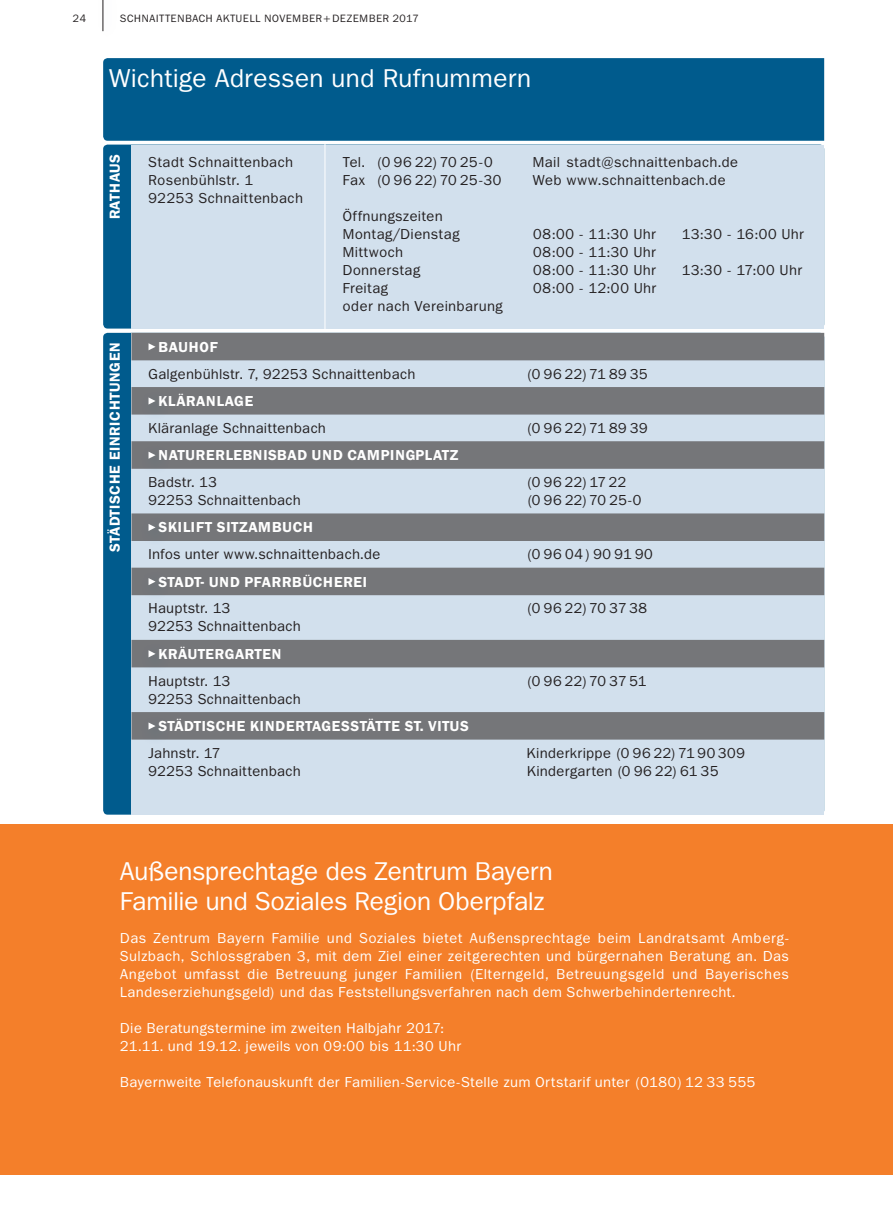
<style>
.page{position:relative;width:893px;height:1212px;background:#fff}
.page>*{position:absolute;margin:0;border:0;box-sizing:border-box;transform-origin:0 0}
.t1{font:25.5px/30px "Franklin ITCBQ";letter-spacing:.025em;color:#fff}
.t2{font:14.25px/18px "Franklin ITCBQ";letter-spacing:.055em;color:#231f20}
.t3{font:14.25px/18px "Franklin ITCBQ";letter-spacing:.06em;color:#fff;text-align:justify}
.t4{font:600 14.25px "Franklin ITCBQ";letter-spacing:.05em;color:#fff}
.t5{font:14.25px/18px "Franklin ITCBQ";letter-spacing:.035em;color:#231f20}
.t6{font:14.25px/18px "Franklin ITCBQ";letter-spacing:.025em;color:#231f20}
.t7{font:10.5px "Franklin ITCBQ";letter-spacing:.07em;color:#231f20}
</style>
<div class="page">
<hr style="left:103px;top:0;width:1px;height:31px;background:#231f20">
<div style="left:103px;top:145px;width:721px;height:184px;background:#005b8d;border-radius:4px"></div>
<div style="left:132px;top:145px;width:692px;height:184px;background:#d2e0ed"></div>
<div style="left:103px;top:58px;width:721px;height:83px;background:#005b8d"></div>
<div style="left:103px;top:333px;width:721px;height:482px;background:#005b8d;border-radius:4px"></div>
<div style="left:132px;top:333px;width:692px;height:482px;background:#d2e0ed"></div>
<svg style="left:132px;top:387px;width:692px;height:353px"></svg>
<div style="left:132px;top:333px;width:692px;height:27px;background:#757679"></div>
<div style="left:139px;top:389px;width:32px;height:32px;background:#005b8d;opacity:.45"></div>
<svg style="left:149px;top:397px;width:7px;height:8px"></svg>
<div style="left:139px;top:444px;width:32px;height:32px;background:#005b8d;opacity:.45"></div>
<svg style="left:149px;top:452px;width:7px;height:7px"></svg>
<div style="left:139px;top:516px;width:32px;height:32px;background:#005b8d;opacity:.45"></div>
<svg style="left:149px;top:524px;width:7px;height:7px"></svg>
<div style="left:139px;top:570px;width:32px;height:32px;background:#005b8d;opacity:.45"></div>
<svg style="left:149px;top:578px;width:7px;height:7px"></svg>
<div style="left:139px;top:642px;width:32px;height:32px;background:#005b8d;opacity:.45"></div>
<svg style="left:149px;top:650px;width:7px;height:7px"></svg>
<div style="left:139px;top:714px;width:32px;height:32px;background:#005b8d;opacity:.45"></div>
<svg style="left:149px;top:722px;width:7px;height:8px"></svg>
<hr style="left:325px;top:142px;width:1px;height:189px;background:#fff">
<div style="left:0;top:824px;width:893px;height:351px;background:#f47f2a"></div>
<p class="t7" style="left:73px;top:12px;width:15px">24</p>
<p class="t7" style="left:120px;top:12px;width:300px">SCHNAITTENBACH AKTUELL NOVEMBER+ DEZEMBER 2017</p>
<h1 class="t1" style="left:109px;top:63px;width:423px">Wichtige Adressen und Rufnummern</h1>
<p class="t4" style="left:107px;top:219px;width:67px;rotate:-90deg">RATHAUS</p>
<p class="t2" style="left:149px;top:153px;width:156px">Stadt Schnaittenbach<br>Rosenbühlstr. 1<br>92253 Schnaittenbach</p>
<p class="t5" style="left:343px;top:153px;width:160px">Tel. (0 96 22)70 25-0<br>Fax (0 96 22)70 25-30</p>
<p class="t2" style="left:533px;top:153px;width:207px">Mail stadt@schnaittenbach.de<br>Web www.schnaittenbach.de</p>
<p class="t2" style="left:343px;top:207px;width:118px">Öffnungszeiten<br>Montag/Dienstag</p>
<p class="t2" style="left:533px;top:225px;width:124px">08:00 - 11:30 Uhr</p>
<p class="t2" style="left:682px;top:225px;width:124px">13:30 - 16:00 Uhr</p>
<p class="t2" style="left:343px;top:243px;width:62px">Mittwoch</p>
<p class="t2" style="left:533px;top:243px;width:124px">08:00 - 11:30 Uhr</p>
<p class="t2" style="left:343px;top:261px;width:79px">Donnerstag</p>
<p class="t2" style="left:533px;top:261px;width:124px">08:00 - 11:30 Uhr</p>
<p class="t2" style="left:682px;top:261px;width:122px">13:30 - 17:00 Uhr</p>
<p class="t2" style="left:343px;top:279px;width:47px">Freitag</p>
<p class="t2" style="left:533px;top:279px;width:125px">08:00 - 12:00 Uhr</p>
<p class="t2" style="left:343px;top:297px;width:161px">oder nach Vereinbarung</p>
<p class="t4" style="left:107px;top:552px;width:211px;rotate:-90deg">STÄDTISCHE EINRICHTUNGEN</p>
<p class="t4" style="left:159px;top:339px;width:61px">BAUHOF</p>
<p class="t2" style="left:149px;top:365px;width:268px">Galgenbühlstr. 7, 92253 Schnaittenbach</p>
<p class="t2" style="left:527px;top:365px;width:122px">(0 96 22)71 89 35</p>
<p class="t4" style="left:159px;top:393px;width:96px">KLÄRANLAGE</p>
<p class="t2" style="left:149px;top:419px;width:179px">Kläranlage Schnaittenbach</p>
<p class="t2" style="left:527px;top:419px;width:122px">(0 96 22)71 89 39</p>
<p class="t4" style="left:159px;top:447px;width:301px">NATURERLEBNISBAD UND CAMPINGPLATZ</p>
<p class="t2" style="left:149px;top:473px;width:154px">Badstr. 13<br>92253 Schnaittenbach</p>
<p class="t6" style="left:527px;top:473px;width:116px">(0 96 22) 17 22 (0 96 22)70 25-0</p>
<p class="t4" style="left:159px;top:520px;width:156px">SKILIFT SITZAMBUCH</p>
<p class="t2" style="left:149px;top:545px;width:233px">Infos unter www.schnaittenbach.de</p>
<p class="t2" style="left:527px;top:545px;width:127px">(0 96 04)90 9190</p>
<p class="t4" style="left:159px;top:574px;width:210px">STADT- UND PFARRBÜCHEREI</p>
<p class="t2" style="left:149px;top:600px;width:154px">Hauptstr. 13<br>92253 Schnaittenbach</p>
<p class="t2" style="left:527px;top:600px;width:122px">(0 96 22)70 37 38</p>
<p class="t4" style="left:159px;top:646px;width:124px">KRÄUTERGARTEN</p>
<p class="t2" style="left:149px;top:672px;width:154px">Hauptstr. 13<br>92253 Schnaittenbach</p>
<p class="t2" style="left:527px;top:672px;width:121px">(0 96 22)70 37 51</p>
<p class="t4" style="left:159px;top:718px;width:312px">STÄDTISCHE KINDERTAGESSTÄTTE ST. VITUS</p>
<p class="t2" style="left:149px;top:744px;width:154px">Jahnstr. 17<br>92253 Schnaittenbach</p>
<p class="t2" style="left:527px;top:744px;width:220px">Kinderkrippe (0 96 22)71 90 309<br>Kindergarten (0 96 22) 61 35</p>
<h1 class="t1" style="left:120px;top:856px;width:434px">Außensprechtage des Zentrum Bayern<br>Familie und Soziales Region Oberpfalz</h1>
<p class="t3" style="left:120px;top:930px;width:670px">Das Zentrum Bayern Familie und Soziales bietet Außensprechtage beim Landratsamt Amberg-Sulzbach, Schlossgraben 3, mit dem Ziel einer zeitgerechten und bürgernahen Beratung an. Das Angebot umfasst die Betreuung junger Familien (Elterngeld, Betreuungsgeld und Bayerisches Landeserziehungsgeld) und das Feststellungsverfahren nach dem Schwerbehindertenrecht.</p>
<p class="t3" style="left:120px;top:1020px;width:342px">Die Beratungstermine im zweiten Halbjahr 2017:<br>21.11. und 19.12. jeweils von 09:00 bis 11:30 Uhr</p>
<p class="t3" style="left:120px;top:1074px;width:636px">Bayernweite Telefonauskunft der Familien-Service-Stelle zum Ortstarif unter (0180) 12 33 555</p>
</div>
